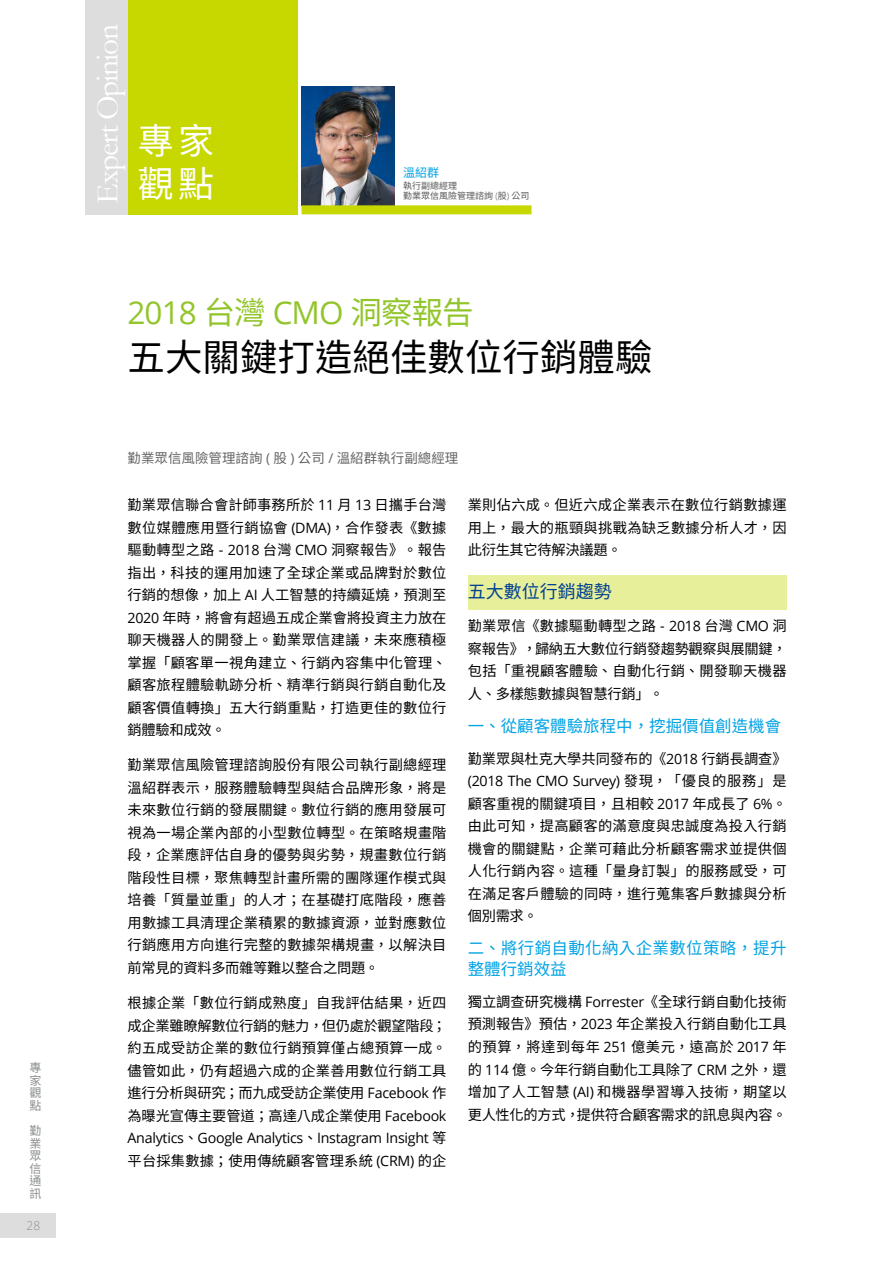
<style>
.page{position:relative;width:893px;height:1263px;background:#fff}
.page>*{position:absolute;margin:0;border:0;box-sizing:border-box;transform-origin:0 0}
.t1{font:37.5px "Noto Sans CJ Ktc";color:#000}
.t2{font:36px/44px "Noto Sans CJ Ktc";color:#fff}
.t3{font:31.5px "Open Sans";letter-spacing:-.03em;color:#92c52b}
.t4{font:31.5px "Garamond";letter-spacing:-.04em;color:#fff}
.t5{font:18px "Noto Sans CJ Ktc";color:#004091}
.t6{font:16.5px/21px "Noto Sans CJ Ktc";letter-spacing:.02em;color:#00a2e4}
.t7{font:16.5px "Noto Sans CJ Ktc";color:#00a2e4}
.t8{font:14.25px/22.5px "Noto Sans CJ Ktc";letter-spacing:.02em;color:#000;text-align:justify}
.t9{font:14.25px "Open Sans";letter-spacing:-.02em;color:#000}
.t10{font:14.25px "Noto Sans CJ Ktc";color:#000}
.t11{font:13.5px "Noto Sans CJ Ktc";color:#656464}
.t12{font:12px/12.5px "Noto Sans CJ Ktc";color:#8b8e8f;text-align:justify}
.t13{font:12px "Noto Sans CJ Ktc";color:#00a2e4}
.t14{font:300 12px "Open Sans";color:#8b8e8f}
.t15{font:9px "Noto Sans CJ Ktc";color:#575759}
.s1{font-family:"Open Sans";font-weight:300}
.s2{font-family:"Noto Sans CJ Ktc"}
.s3{font-family:"Open Sans"}
</style>
<div class="page">
<div style="left:0;top:1213px;width:55px;height:24px;background:#ddddde"></div>
<div style="left:468px;top:575px;width:319px;height:34px;background:#e8ef9a"></div>
<div style="left:128px;top:0;width:170px;height:215px;background:#c6d800"></div>
<div style="left:85px;top:0;width:43px;height:215px;background:#ddddde"></div>
<img style="left:301px;top:87px;width:93px;height:119px">
<div style="left:302px;top:205px;width:229px;height:9px;background:#c6d800"></div>
<p class="t12" style="left:29px;top:1062px;width:13px">專家觀點</p>
<p class="t12" style="left:29px;top:1125px;width:13px">勤業眾信通訊</p>
<p class="t14" style="left:27px;top:1217px;width:15px">28</p>
<h3 class="t4" style="left:87px;top:204px;width:181px;rotate:-90deg">Expert Opinion</h3>
<h2 class="t2" style="left:138px;top:119px;width:78px">專家觀點</h2>
<p class="t13" style="left:403px;top:166px;width:37px">溫紹群</p>
<p class="t15" style="left:403px;top:180px;width:55px">執行副總經理</p>
<p class="t15" style="left:403px;top:191px;width:128px">勤業眾信風險管理諮詢 <span class="s1">(</span>股<span class="s1">)</span> 公司</p>
<h3 class="t3" style="left:128px;top:291px;width:348px">2018 <span class="s2">台灣</span> CMO <span class="s2">洞察報告</span></h3>
<h1 class="t1" style="left:128px;top:336px;width:527px">五大關鍵打造絕佳數位行銷體驗</h1>
<p class="t11" style="left:128px;top:451px;width:332px">勤業眾信風險管理諮詢 <span class="s3">(</span> 股 <span class="s3">)</span> 公司 <span class="s3">/</span> 溫紹群執行副總經理</p>
<p class="t8" style="left:128px;top:494px;width:320px">勤業眾信聯合會計師事務所於 <span class="s3">11</span> 月 <span class="s3">13</span> 日攜手台灣數位媒體應用暨行銷協會 <span class="s3">(DMA)</span>，合作發表《數據驅動轉型之路 <span class="s3">- 2018</span> 台灣 <span class="s3">CMO</span> 洞察報告》。報告指出，科技的運用加速了全球企業或品牌對於數位行銷的想像，加上 <span class="s3">AI</span> 人工智慧的持續延燒，預測至<span class="s3">2020</span> 年時，將會有超過五成企業會將投資主力放在聊天機器人的開發上。勤業眾信建議，未來應積極掌握「顧客單一視角建立、行銷內容集中化管理、顧客旅程體驗軌跡分析、精準行銷與行銷自動化及顧客價值轉換」五大行銷重點，打造更佳的數位行銷體驗和成效。</p>
<p class="t8" style="left:128px;top:754px;width:320px">勤業眾信風險管理諮詢股份有限公司執行副總經理溫紹群表示，服務體驗轉型與結合品牌形象，將是未來數位行銷的發展關鍵。數位行銷的應用發展可視為一場企業內部的小型數位轉型。在策略規畫階段，企業應評估自身的優勢與劣勢，規畫數位行銷階段性目標，聚焦轉型計畫所需的團隊運作模式與培養「質量並重」的人才；在基礎打底階段，應善用數據工具清理企業積累的數據資源，並對應數位行銷應用方向進行完整的數據架構規畫，以解決目前常見的資料多而雜等難以整合之問題。</p>
<p class="t8" style="left:128px;top:992px;width:320px">根據企業「數位行銷成熟度」自我評估結果，近四成企業雖瞭解數位行銷的魅力，但仍處於觀望階段；約五成受訪企業的數位行銷預算僅占總預算一成。儘管如此，仍有超過六成的企業善用數位行銷工具進行分析與研究；而九成受訪企業使用 <span class="s3">Facebook</span> 作為曝光宣傳主要管道；高達八成企業使用 <span class="s3">Facebook</span></p>
<p class="t9" style="left:128px;top:1128px;width:320px">Analytics<span class="s2">、</span>Google Analytics<span class="s2">、</span>Instagram Insight <span class="s2">等</span></p>
<p class="t8" style="left:128px;top:1149px;width:320px">平台採集數據；使用傳統顧客管理系統 <span class="s3">(CRM)</span> 的企</p>
<p class="t8" style="left:468px;top:494px;width:320px">業則佔六成。但近六成企業表示在數位行銷數據運用上，最大的瓶頸與挑戰為缺乏數據分析人才，因此衍生其它待解決議題。</p>
<p class="t5" style="left:468px;top:581px;width:145px">五大數位行銷趨勢</p>
<p class="t8" style="left:468px;top:615px;width:320px">勤業眾信《數據驅動轉型之路 <span class="s3">- 2018</span> 台灣 <span class="s3">CMO</span> 洞察報告》，歸納五大數位行銷發趨勢觀察與展關鍵，包括「重視顧客體驗、自動化行銷、開發聊天機器人、多樣態數據與智慧行銷」。</p>
<p class="t7" style="left:468px;top:716px;width:315px">一、從顧客體驗旅程中，挖掘價值創造機會</p>
<p class="t10" style="left:468px;top:750px;width:320px">勤業眾與杜克大學共同發布的《<span class="s3">2018</span> 行銷長調查》</p>
<p class="t9" style="left:468px;top:771px;width:320px">(2018 The CMO Survey) <span class="s2">發現，「優良的服務」是</span></p>
<p class="t8" style="left:468px;top:792px;width:320px">顧客重視的關鍵項目，且相較 <span class="s3">2017</span> 年成長了 <span class="s3">6%</span>。由此可知，提高顧客的滿意度與忠誠度為投入行銷機會的關鍵點，企業可藉此分析顧客需求並提供個人化行銷內容。這種「量身訂製」的服務感受，可在滿足客戶體驗的同時，進行蒐集客戶數據與分析個別需求。</p>
<p class="t6" style="left:468px;top:938px;width:320px">二、將行銷自動化納入企業數位策略，提升整體行銷效益</p>
<p class="t8" style="left:468px;top:991px;width:320px">獨立調查研究機構 <span class="s3">Forrester</span>《全球行銷自動化技術預測報告》預估，<span class="s3">2023</span> 年企業投入行銷自動化工具的預算，將達到每年 <span class="s3">251</span> 億美元，遠高於 <span class="s3">2017</span> 年的 <span class="s3">114</span> 億。今年行銷自動化工具除了 <span class="s3">CRM</span> 之外，還增加了人工智慧 <span class="s3">(AI)</span> 和機器學習導入技術，期望以更人性化的方式，提供符合顧客需求的訊息與內容。</p>
</div>
